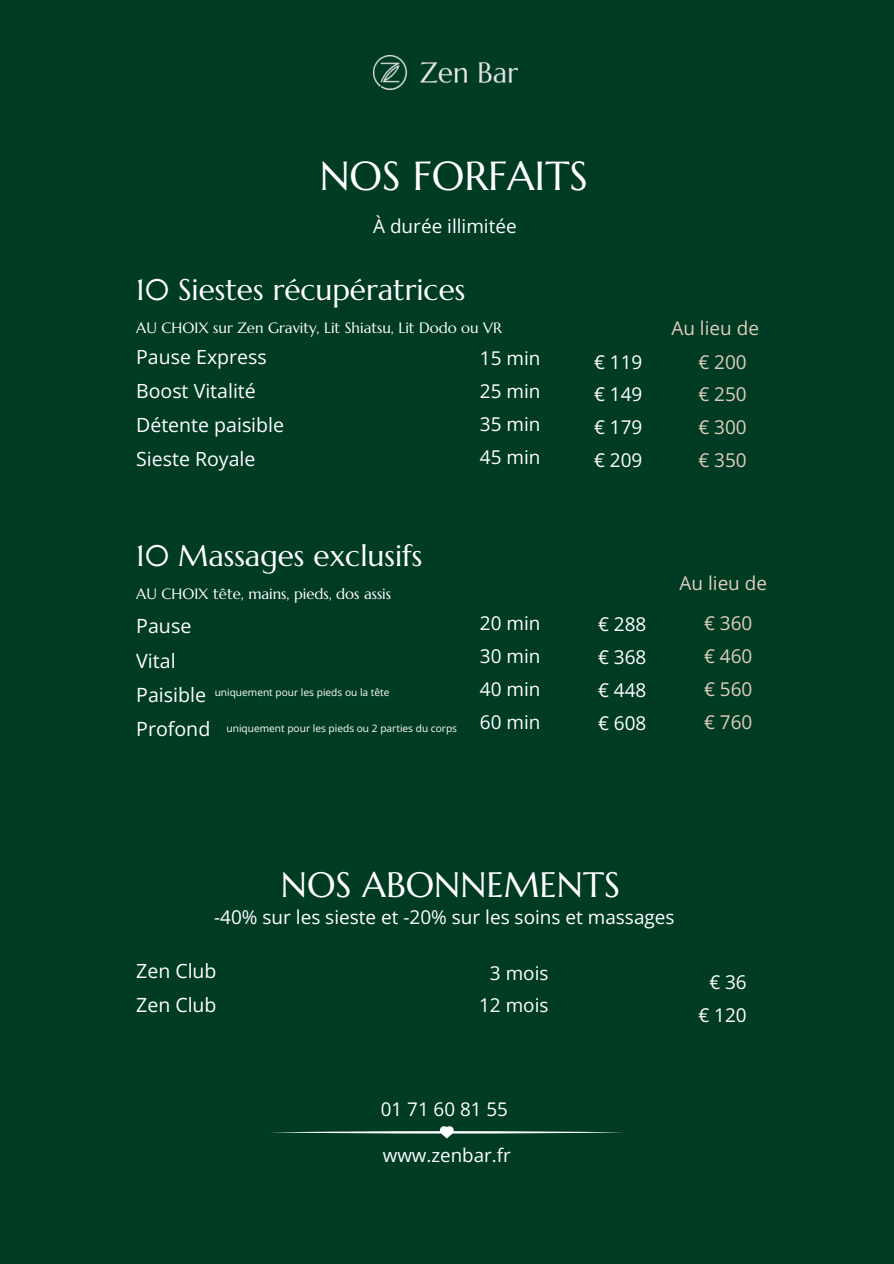
<style>
.page{position:relative;width:894px;height:1264px;background:#fff}
.page>*{position:absolute;margin:0;border:0;box-sizing:border-box;transform-origin:0 0}
.t1{font:40.5px "Marcellus";color:#fff}
.t2{font:35.25px "Marcellus";color:#fff}
.t3{font:29.85px "Marcellus";color:#fff}
.t4{font:19.65px/34px "Open Sans";color:#fff}
.t5{font:19.5px/33.9px "Open Sans";color:#fff}
.t6{font:18.9px/32.8px "Open Sans";color:#fff;text-align:justify}
.t7{font:18.9px/32.8px "Open Sans";color:#e0cebc}
.t8{font:18.75px "Open Sans";color:#fff}
.t9{font:14.85px "Marcellus";color:#fff}
.t10{font:10.2px "Open Sans";color:#fff}
</style>
<div class="page">
<div style="left:0;top:0;width:893px;height:1263px;background:#003b24"></div>
<svg style="left:270px;top:1126px;width:354px;height:12px"></svg>
<img style="left:373px;top:56px;width:144px;height:33px">
<h3 class="t1" style="left:319px;top:151px;width:270px">NOS FORFAITS</h3>
<p class="t6" style="left:373px;top:209px;width:145px">À durée illimitée</p>
<h3 class="t3" style="left:136px;top:270px;width:330px">10 Siestes récupératrices</h3>
<h3 class="t9" style="left:136px;top:318px;width:367px">AU CHOIX sur Zen Gravity, Lit Shiatsu, Lit Dodo ou VR</h3>
<h4 class="t5" style="left:136px;top:339px;width:149px">Pause Express<br>Boost Vitalité<br>Détente paisible</h4>
<h3 class="t5" style="left:136px;top:441px;width:121px">Sieste Royale</h3>
<h3 class="t6" style="left:480px;top:341px;width:62px">15 min 25 min 35 min 45 min</h3>
<p class="t3" style="left:136px;top:536px;width:287px">10 Massages exclusifs</p>
<p class="t9" style="left:136px;top:584px;width:256px">AU CHOIX tête, mains, pieds, dos assis</p>
<p class="t4" style="left:136px;top:609px;width:71px">Pause<br>Vital<br>Paisible</p>
<p class="t4" style="left:136px;top:711px;width:76px">Profond</p>
<h3 class="t10" style="left:214px;top:685px;width:176px">uniquement pour les pieds ou la tête</h3>
<p class="t10" style="left:226px;top:721px;width:232px">uniquement pour les pieds ou 2 parties du corps</p>
<p class="t6" style="left:480px;top:606px;width:62px">20 min 30 min 40 min 60 min</p>
<p class="t6" style="left:594px;top:345px;width:50px">€ 119 € 149</p>
<h3 class="t6" style="left:594px;top:410px;width:50px">€ 179</h3>
<p class="t6" style="left:594px;top:443px;width:50px">€ 209</p>
<p class="t7" style="left:671px;top:311px;width:89px">Au lieu de</p>
<p class="t7" style="left:698px;top:345px;width:50px">€ 200 € 250</p>
<p class="t7" style="left:698px;top:410px;width:50px">€ 300</p>
<p class="t7" style="left:698px;top:443px;width:50px">€ 350</p>
<h2 class="t6" style="left:598px;top:607px;width:50px">€ 288</h2>
<h3 class="t6" style="left:598px;top:640px;width:50px">€ 368 € 448</h3>
<h3 class="t6" style="left:598px;top:706px;width:50px">€ 608</h3>
<p class="t7" style="left:679px;top:566px;width:89px">Au lieu de</p>
<p class="t7" style="left:703px;top:606px;width:50px">€ 360</p>
<h4 class="t7" style="left:703px;top:639px;width:50px">€ 460 € 560</h4>
<h3 class="t7" style="left:703px;top:705px;width:50px">€ 760</h3>
<p class="t2" style="left:281px;top:862px;width:340px">NOS ABONNEMENTS</p>
<p class="t6" style="left:214px;top:900px;width:461px">-40% sur les sieste et -20% sur les soins et massages</p>
<h3 class="t6" style="left:479px;top:955px;width:71px;text-align:center">3 mois<br>12 mois</h3>
<p class="t5" style="left:136px;top:953px;width:82px">Zen Club</p>
<h3 class="t5" style="left:136px;top:987px;width:82px">Zen Club</h3>
<h3 class="t6" style="left:698px;top:965px;width:50px;text-align:center">€ 36 € 120</h3>
<p class="t8" style="left:381px;top:1095px;width:128px">01 71 60 81 55</p>
<h1 class="t8" style="left:382px;top:1142px;width:129px">www.zenbar.fr</h1>
</div>
